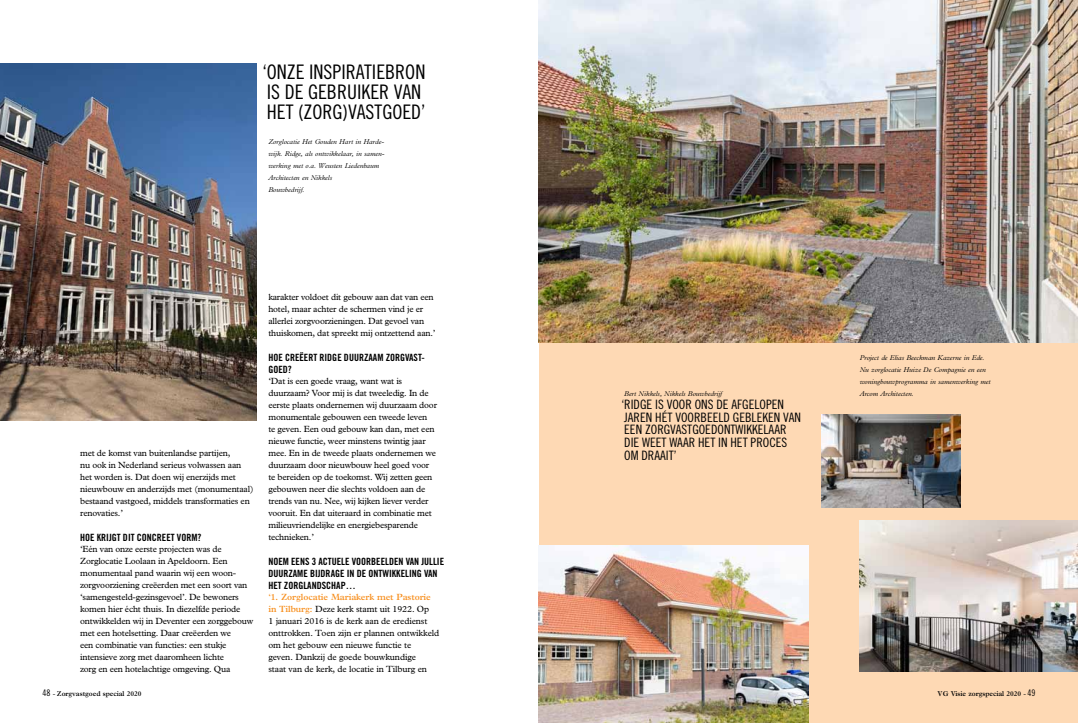
<style>
.page{position:relative;width:1078px;height:723px;background:#fff}
.page>*{position:absolute;margin:0;border:0;box-sizing:border-box;transform-origin:0 0}
.t1{font:20px/20px "Trade Gothic Cond Eighteen";color:#000}
.t2{font:12.9px/12.9px "Trade Gothic Cond Eighteen";color:#000}
.t3{font:10px/12px "Trade Gothic Bold Cond Twenty";color:#000}
.t4{font:9px/12px "M Plantin";letter-spacing:-.02em;color:#000}
.t5{font:italic 300 7px/12px "M Plantin";color:#000}
.t6{font:600 7px "M Plantin";letter-spacing:-.01em;color:#000}
.s1{font-weight:600;color:#f78f1e}
.s2{font-family:"Trade Gothic Cond Eighteen";font-weight:400;font-size:9px}
.s3{font-weight:300}
</style>
<div class="page">
<div style="left:539px;top:0;width:538px;height:723px;background:#fed9b4"></div>
<img style="left:0;top:63px;width:256px;height:357px">
<img style="left:539px;top:0;width:538px;height:342px">
<img style="left:539px;top:545px;width:269px;height:178px">
<img style="left:859px;top:520px;width:218px;height:151px">
<img style="left:821px;top:415px;width:138px;height:92px">
<h1 class="t1" style="left:262px;top:62px;width:165px">‘ ONZE INSPIRATIEBRON<br>IS DE GEBRUIKER VAN<br>HET (ZORG)VASTGOED’</h1>
<p class="t5" style="left:268px;top:136px;width:117px">Zorglocatie Het Gouden Hart in Harde&shy;wijk. Ridge, als ontwikkelaar, in samen&shy;werking met o.a. Weusten Liedenbaum<br>Architecten en Nikkels<br>Bouwbedrijf.</p>
<p class="t4" style="left:80px;top:447px;width:175px">met de komst van buitenlandse partijen,<br>nu ook in Nederland serieus volwassen aan het worden is. Dat doen wij enerzijds met nieuwbouw en anderzijds met (monumentaal) bestaand vastgoed, middels transformaties en renovaties.’</p>
<p class="t3" style="left:80px;top:531px;width:123px">HOE KRIJGT DIT CONCREET VORM?</p>
<p class="t4" style="left:80px;top:543px;width:175px">‘Eén van onze eerste projecten was de Zorglocatie Loolaan in Apeldoorn. Een monumentaal pand waarin wij een woon&shy;zorgvoorziening creëerden met een soort van ‘samengesteld-gezinsgevoel’. De bewoners komen hier écht thuis. In diezelfde periode ontwikkelden wij in Deventer een zorggebouw met een hotelsetting. Daar creëerden we<br>een combinatie van functies: een stukje intensieve zorg met daaromheen lichte<br>zorg en een hotelachtige omgeving. Qua</p>
<p class="t4" style="left:268px;top:291px;width:169px">karakter voldoet dit gebouw aan dat van een hotel, maar achter de schermen vind je er allerlei zorgvoorzieningen. Dat gevoel van thuiskomen, dat spreekt mij ontzettend aan.’</p>
<p class="t3" style="left:268px;top:351px;width:158px">HOE CREËERT RIDGE DUURZAAM ZORGVAST-<br>GOED?</p>
<p class="t4" style="left:268px;top:375px;width:170px">‘Dat is een goede vraag, want wat is duurzaam? Voor mij is dat tweeledig. In de eerste plaats ondernemen wij duurzaam door monumentale gebouwen een tweede leven<br>te geven. Een oud gebouw kan dan, met een nieuwe functie, weer minstens twintig jaar mee. En in de tweede plaats ondernemen we duurzaam door nieuwbouw heel goed voor te bereiden op de toekomst. Wij zetten geen gebouwen neer die slechts voldoen aan de trends van nu. Nee, wij kijken liever verder vooruit. En dat uiteraard in combinatie met milieuvriendelijke en energiebesparende technieken.’</p>
<p class="t3" style="left:268px;top:555px;width:177px">NOEM EENS 3 ACTUELE VOORBEELDEN VAN JULLIE<br>DUURZAME BIJDRAGE IN DE ONTWIKKELING VAN<br>HET ZORGLANDSCHAP…</p>
<p class="t4" style="left:268px;top:591px;width:172px"><span class="s1">‘1. Zorglocatie Mariakerk met Pastorie in Tilburg:</span> Deze kerk stamt uit 1922. Op<br>1 januari 2016 is de kerk aan de eredienst onttrokken. Toen zijn er plannen ontwikkeld om het gebouw een nieuwe functie te<br>geven. Dankzij de goede bouwkundige<br>staat van de kerk, de locatie in Tilburg en</p>
<p class="t5" style="left:859px;top:352px;width:132px">Project de Elias Beeckman Kazerne in Ede.<br>Nu zorglocatie Huize De Compagnie en een woningbouwprogramma in samenwerking met</p>
<p class="t5" style="left:624px;top:388px;width:99px">Bert Nikkels, Nikkels Bouwbedrijf</p>
<p class="t5" style="left:859px;top:388px;width:55px">Arcom Architecten.</p>
<h2 class="t2" style="left:621px;top:397px;width:181px">‘ RIDGE IS VOOR ONS DE AFGELOPEN<br>JAREN HÉT VOORBEELD GEBLEKEN VAN<br>EEN ZORGVASTGOEDONTWIKKELAAR<br>DIE WEET WAAR HET IN HET PROCES<br>OM DRAAIT’</h2>
<p class="t6" style="left:43px;top:689px;width:100px"><span class="s2">48</span> <span class="s3">-</span> Zorgvastgoed special 2020</p>
<p class="t6" style="left:937px;top:689px;width:99px">VG Visie zorgspecial 2020 <span class="s3">-</span> <span class="s2">49</span></p>
</div>
